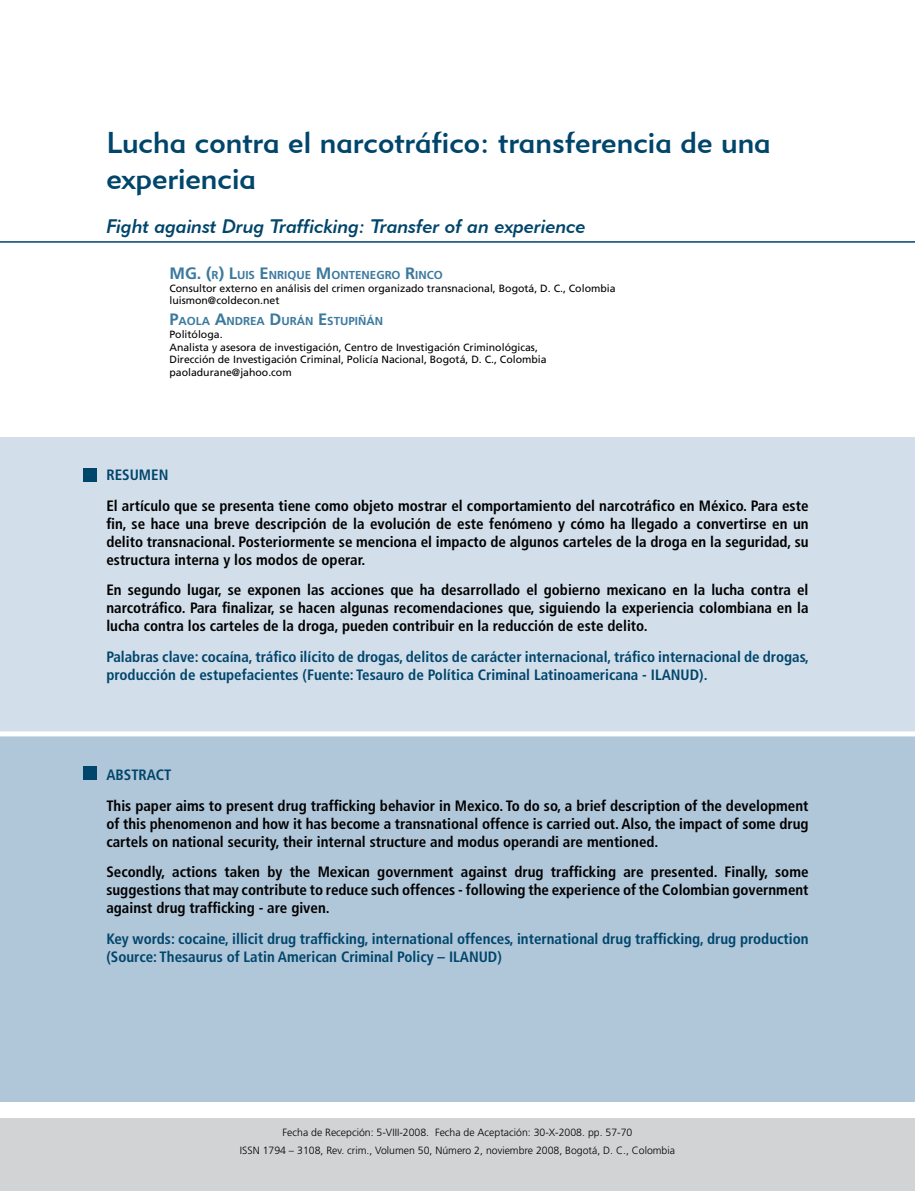
<style>
.page{position:relative;width:915px;height:1191px;background:#fff}
.page>*{position:absolute;margin:0;border:0;box-sizing:border-box;transform-origin:0 0}
.t1{font:30px/36px "Geometric 415 BT Medium A";color:#00456b}
.t2{font:19.5px "Geometric 415 BT Medium Italic A";color:#00456b}
.t3{font:700 condensed 15px/18px "Frutiger LT Std";color:#000;text-align:justify}
.t4{font:700 condensed 15px/18px "Frutiger LT Std";color:#00456b}
.t5{font:700 11.55px "Frutiger LT Std";color:#3b7a9e}
.t6{font:10.5px/12.6px "Frutiger LT Std";color:#000}
.t7{font:300 10.5px/18px "Frutiger LT Std";color:#000;text-align:center}
.s1{font-size:16.5px}
</style>
<div class="page">
<div style="left:0;top:726px;width:914px;height:375px;background:#b0c6d9"></div>
<div style="left:0;top:437px;width:914px;height:299px;background:#d2deea"></div>
<div style="left:0;top:1118px;width:914px;height:73px;background:#d1d3d4"></div>
<div style="left:84px;top:469px;width:13px;height:13px;background:#00456b"></div>
<div style="left:84px;top:766px;width:13px;height:13px;background:#00456b"></div>
<hr style="left:0;top:241px;width:914px;height:2px;background:#00456b">
<div style="left:0;top:731px;width:914px;height:5px;background:#fff"></div>
<h1 class="t1" style="left:106px;top:124px;width:665px">Lucha contra el narcotráfico: transferencia de una experiencia</h1>
<h2 class="t2" style="left:106px;top:214px;width:480px">Fight against Drug Trafficking: Transfer of an experience</h2>
<p class="t5" style="left:169px;top:268px;width:275px"><span class="s1">MG. (</span>R<span class="s1">) L</span>UIS <span class="s1">E</span> NRIQUE <span class="s1">M</span>ONTENEGRO <span class="s1">R</span>INCO</p>
<p class="t6" style="left:169px;top:282px;width:447px">Consultor externo en análisis del crimen organizado transnacional, Bogotá, D. C., Colombia luismon@coldecon.net</p>
<p class="t5" style="left:169px;top:314px;width:215px"><span class="s1">P</span>AOLA <span class="s1">A</span>NDREA <span class="s1">D</span> URÁN <span class="s1">E</span> STUPIÑÁN</p>
<p class="t6" style="left:169px;top:328px;width:378px">Politóloga.<br>Analista y asesora de investigación, Centro de Investigación Criminológicas, Dirección de Investigación Criminal, Policía Nacional, Bogotá, D. C., Colombia paoladurane@jahoo.com</p>
<p class="t4" style="left:106px;top:466px;width:18px">Resumen</p>
<p class="t3" style="left:106px;top:496px;width:703px">El artículo que se presenta tiene como objeto mostrar el comportamiento del narcotráfico en México. Para este fin, se hace una breve descripción de la evolución de este fenómeno y cómo ha llegado a convertirse en un delito transnacional. Posteriormente se menciona el impacto de algunos carteles de la droga en la seguridad, su estructura interna y los modos de operar.</p>
<p class="t3" style="left:106px;top:581px;width:703px">En segundo lugar, se exponen las acciones que ha desarrollado el gobierno mexicano en la lucha contra el narcotráfico. Para finalizar, se hacen algunas recomendaciones que, siguiendo la experiencia colombiana en la lucha contra los carteles de la droga, pueden contribuir en la reducción de este delito.</p>
<p class="t4" style="left:106px;top:648px;width:704px">Palabras clave: cocaína, tráfico ilícito de drogas, delitos de carácter internacional, tráfico internacional de drogas, producción de estupefacientes (Fuente: Tesauro de Política Criminal Latinoamericana - ILANUD).</p>
<p class="t4" style="left:106px;top:765px;width:66px">ABSTRACT</p>
<p class="t3" style="left:106px;top:796px;width:703px">This paper aims to present drug trafficking behavior in Mexico. To do so, a brief description of the development of this phenomenon and how it has become a transnational offence is carried out. Also, the impact of some drug cartels on national security, their internal structure and modus operandi are mentioned.</p>
<p class="t3" style="left:106px;top:863px;width:703px">Secondly, actions taken by the Mexican government against drug trafficking are presented. Finally, some suggestions that may contribute to reduce such offences - following the experience of the Colombian government against drug trafficking - are given.</p>
<p class="t4" style="left:106px;top:930px;width:703px">Key words: cocaine, illicit drug trafficking, international offences, international drug trafficking, drug production (Source: Thesaurus of Latin American Criminal Policy – ILANUD)</p>
<p class="t7" style="left:240px;top:1124px;width:436px">Fecha de Recepción: 5-VIII-2008. Fecha de Aceptación: 30-X-2008. pp. 57-70<br>ISSN 1794 – 3108, Rev. crim., Volumen 50, Número 2, noviembre 2008, Bogotá, D. C., Colombia</p>
</div>
